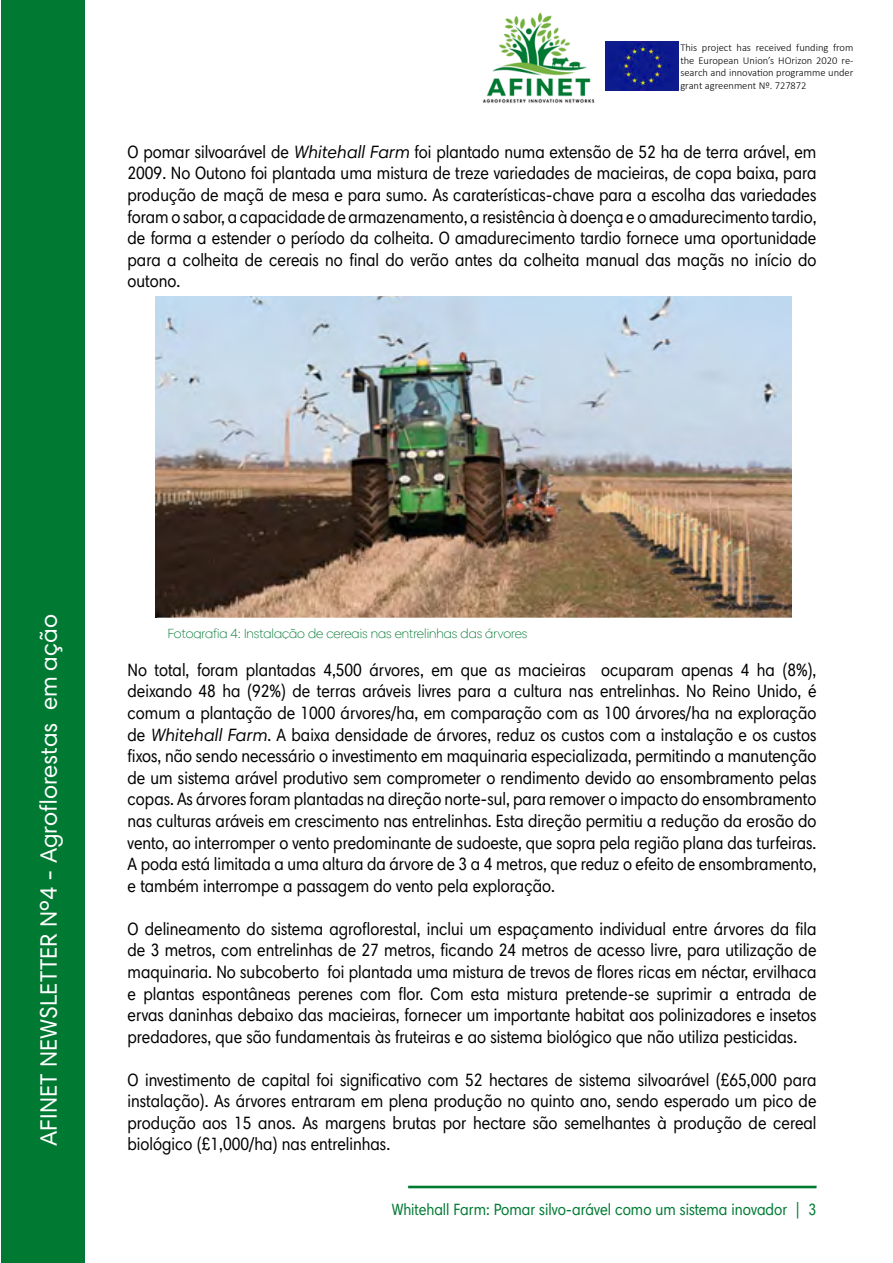
<style>
.page{position:relative;width:893px;height:1263px;background:#fff}
.page>*{position:absolute;margin:0;border:0;box-sizing:border-box;transform-origin:0 0}
.t1{font:24px "Harmonia Sans Pro Cyr";color:#fff}
.t2{font:condensed 18px/21.6px "Harmonia Sans Pro Cyr";color:#000;text-align:justify}
.t3{font:condensed 16.5px "Harmonia Sans Pro Cyr";color:#007a33}
.t4{font:300 13.5px "Harmonia Sans Pro Cyr";color:#007a33}
.t5{font:300 10.5px/12.6px "Calibri";color:#000;text-align:justify}
.s1{font-style:italic;font-stretch:normal}
</style>
<div class="page">
<div style="left:1px;top:0;width:83px;height:1263px;background:#007a33"></div>
<hr style="left:408px;top:1186px;width:408px;height:2px;background:#007a33">
<img style="left:483px;top:13px;width:112px;height:91px">
<img style="left:605px;top:42px;width:74px;height:48px">
<img style="left:155px;top:297px;width:636px;height:321px">
<p class="t5" style="left:680px;top:41px;width:175px">This project has received funding from the European Union’s HOrizon 2020 re&shy;search and innovation programme under grant agreenment Nº. 727872</p>
<p class="t2" style="left:128px;top:141px;width:690px">O pomar silvoarável de <span class="s1">Whitehall Farm</span> foi plantado numa extensão de 52 ha de terra arável, em 2009. No Outono foi plantada uma mistura de treze variedades de macieiras, de copa baixa, para produção de maçã de mesa e para sumo. As caraterísticas-chave para a escolha das variedades foram o sabor, a capacidade de armazenamento, a resistência à doença e o amadurecimento tardio, de forma a estender o período da colheita. O amadurecimento tardio fornece uma oportunidade para a colheita de cereais no final do verão antes da colheita manual das maçãs no início do outono.</p>
<h1 class="t1" style="left:34px;top:1146px;width:533px;rotate:-90deg">AFINET NEWSLETTER Nº4 - Agroforestas em ação</h1>
<p class="t4" style="left:168px;top:625px;width:361px">Fotografia 4: Instalação de cereais nas entrelinhas das árvores</p>
<p class="t2" style="left:128px;top:659px;width:690px">No total, foram plantadas 4,500 árvores, em que as macieiras ocuparam apenas 4 ha (8%), deixando 48 ha (92%) de terras aráveis livres para a cultura nas entrelinhas. No Reino Unido, é comum a plantação de 1000 árvores/ha, em comparação com as 100 árvores/ha na exploração de <span class="s1">Whitehall Farm</span>. A baixa densidade de árvores, reduz os custos com a instalação e os custos fixos, não sendo necessário o investimento em maquinaria especializada, permitindo a manutenção de um sistema arável produtivo sem comprometer o rendimento devido ao ensombramento pelas copas. As árvores foram plantadas na direção norte-sul, para remover o impacto do ensombramento nas culturas aráveis em crescimento nas entrelinhas. Esta direção permitiu a redução da erosão do vento, ao interromper o vento predominante de sudoeste, que sopra pela região plana das turfeiras.<br>A poda está limitada a uma altura da árvore de 3 a 4 metros, que reduz o efeito de ensombramento, e também interrompe a passagem do vento pela exploração.</p>
<p class="t2" style="left:128px;top:918px;width:690px">O delineamento do sistema agroflorestal, inclui um espaçamento individual entre árvores da fila de 3 metros, com entrelinhas de 27 metros, ficando 24 metros de acesso livre, para utilização de maquinaria. No subcoberto foi plantada uma mistura de trevos de flores ricas em néctar, ervilhaca e plantas espontâneas perenes com flor. Com esta mistura pretende-se suprimir a entrada de ervas daninhas debaixo das macieiras, fornecer um importante habitat aos polinizadores e insetos predadores, que são fundamentais às fruteiras e ao sistema biológico que não utiliza pesticidas.</p>
<p class="t2" style="left:128px;top:1069px;width:690px">O investimento de capital foi significativo com 52 hectares de sistema silvoarável (£65,000 para instalação). As árvores entraram em plena produção no quinto ano, sendo esperado um pico de produção aos 15 anos. As margens brutas por hectare são semelhantes à produção de cereal biológico (£1,000/ha) nas entrelinhas.</p>
<p class="t3" style="left:392px;top:1199px;width:426px">Whitehall Farm: Pomar silvo-arável como um sistema inovador | 3</p>
</div>
